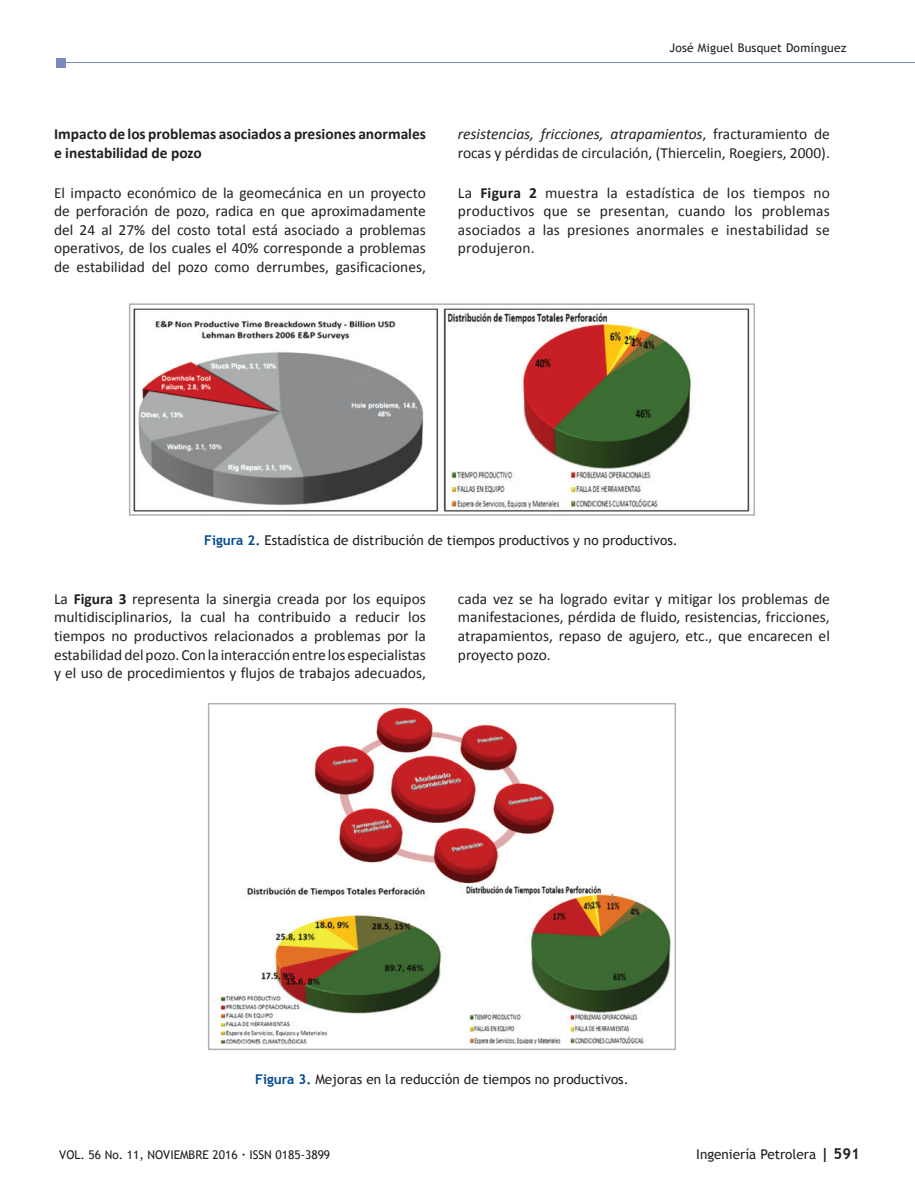
<style>
.page{position:relative;width:915px;height:1191px;background:#fff}
.page>*{position:absolute;margin:0;border:0;box-sizing:border-box;transform-origin:0 0}
.cpoTxt{font:15.45px/18.6px "Calibri";color:#231f20;text-align:justify}
.cpoTxt-2{font:700 15.45px/18.6px "Calibri";color:#231f20}
.pieDeImagen{font:13.5px "Trebuchet MS";color:#231f20}
.t1{font:12px "Trebuchet MS";color:#231f20}
.t2{font:12px "Trebuchet MS";letter-spacing:.02em;color:#231f20}
.s1{font-style:italic}
.s2{font-weight:700}
.s3{font-weight:700;color:#014990}
.s4{font-weight:700;font-size:15px}
</style>
<div class="page">
<hr style="left:61px;top:62px;width:853px;height:1px;background:#788bbc">
<div style="left:56px;top:58px;width:10px;height:9px;background:#788bbc"></div>
<img style="left:133px;top:308px;width:617px;height:204px">
<div style="left:129px;top:303px;width:625px;height:213px;border:2px solid #b2b3b7"></div>
<img style="left:220px;top:707px;width:451px;height:338px">
<div style="left:208px;top:703px;width:467px;height:347px;border:2px solid #b2b3b7"></div>
<p class="cpoTxt-2" style="left:54px;top:125px;width:373px">Impacto de los problemas asociados a presiones anormales e inestabilidad de pozo</p>
<p class="cpoTxt" style="left:54px;top:183px;width:373px">El impacto económico de la geomecánica en un proyecto de perforación de pozo, radica en que aproximadamente del 24 al 27% del costo total está asociado a problemas operativos, de los cuales el 40% corresponde a problemas de estabilidad del pozo como derrumbes, gasificaciones,</p>
<p class="t2" style="left:669px;top:40px;width:178px">José Miguel Busquet Domínguez</p>
<p class="cpoTxt" style="left:458px;top:125px;width:373px"><span class="s1">resistencias, fricciones, atrapamientos</span>, fracturamiento de rocas y pérdidas de circulación, (Thiercelin, Roegiers, 2000).</p>
<p class="cpoTxt" style="left:458px;top:183px;width:373px">La <span class="s2">Figura 2</span> muestra la estadística de los tiempos no productivos que se presentan, cuando los problemas asociados a las presiones anormales e inestabilidad se produjeron.</p>
<p class="pieDeImagen" style="left:204px;top:532px;width:475px"><span class="s3">Figura 2.</span> Estadística de distribución de tiempos productivos y no productivos.</p>
<p class="cpoTxt" style="left:54px;top:589px;width:373px">La <span class="s2">Figura 3</span> representa la sinergia creada por los equipos multidisciplinarios, la cual ha contribuido a reducir los tiempos no productivos relacionados a problemas por la estabilidad del pozo. Con la interacción entre los especialistas y el uso de procedimientos y flujos de trabajos adecuados,</p>
<p class="cpoTxt" style="left:458px;top:589px;width:373px">cada vez se ha logrado evitar y mitigar los problemas de manifestaciones, pérdida de fluido, resistencias, fricciones, atrapamientos, repaso de agujero, etc., que encarecen el proyecto pozo.</p>
<p class="pieDeImagen" style="left:255px;top:1071px;width:375px"><span class="s3">Figura 3.</span> Mejoras en la reducción de tiempos no productivos.</p>
<p class="t1" style="left:59px;top:1147px;width:272px">VOL. 56 No. 11, NOVIEMBRE 2016 <span class="s2">·</span> ISSN 0185-3899</p>
<p class="pieDeImagen" style="left:696px;top:1146px;width:165px">Ingeniería Petrolera <span class="s4">| 591</span></p>
</div>
